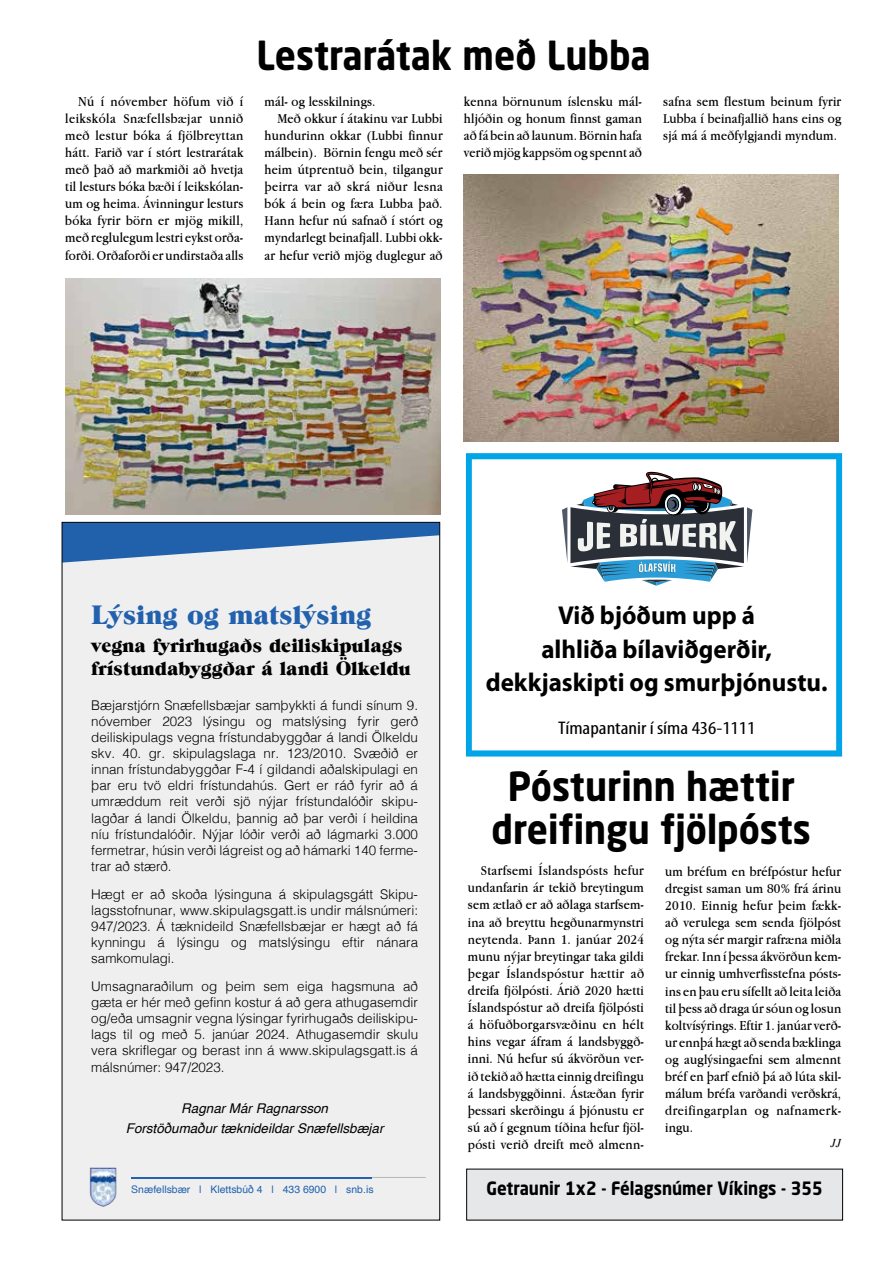
<style>
.page{position:relative;width:893px;height:1263px;background:#fff}
.page>*{position:absolute;margin:0;border:0;box-sizing:border-box;transform-origin:0 0}
.t1{font:700 39.6px/43.2px "Neo Sans W1 G";color:#000;text-align:center;scale:.91 1}
.t2{font:26.85px "Grouch IT Cby BT";color:#2161ad}
.t3{font:700 25.95px/33.6px "Myriad Pro";color:#000;text-align:center}
.t4{font:19.35px/22.4px "Grouch IT Cby BT";color:#000}
.t5{font:condensed 18.3px "Myriad Pro";color:#000;scale:1.17 1}
.t6{font:700 18.15px "Neo Sans W1 G";color:#000;scale:.91 1}
.t7{font:14.25px/17.1px "Apple Garamond";letter-spacing:.01em;color:#000;text-align:justify;scale:1.06 1}
.t8{font:300 13.35px/16px "Helvetica";color:#000;text-align:justify}
.t9{font:italic 13.35px/20.5px "Helvetica";color:#000;text-align:center}
.t10{font:italic 12px "Times";color:#000}
.t11{font:10.35px "Helvetica";color:#2161ad}
</style>
<div class="page">
<img style="left:65px;top:279px;width:375px;height:235px">
<img style="left:464px;top:174px;width:375px;height:268px">
<svg style="left:466px;top:453px;width:376px;height:303px"></svg>
<div style="left:62px;top:530px;width:378px;height:690px;background:#efeff0"></div>
<svg style="left:64px;top:524px;width:374px;height:39px"></svg>
<img style="left:89px;top:1167px;width:28px;height:40px">
<hr style="left:131px;top:1177px;width:241px;height:1px;background:#2363ad">
<hr style="left:372px;top:1177px;width:54px;height:1px;background:#b7b7b7">
<div style="left:467px;top:1169px;width:376px;height:51px;background:#e6e7e8"></div>
<h1 class="t1" style="left:257px;top:33px;width:435px">Lestrarátak með Lubba</h1>
<p class="t7" style="left:65px;top:92px;width:170px;text-indent:13px">Nú í nóvember höfum við í leikskóla Snæfellsbæjar unnið með lestur bóka á fjölbreyttan hátt. Farið var í stórt lestrarátak með það að markmiði að hvetja til lesturs bóka bæði í leikskólan&shy;um og heima. Ávinningur lesturs bóka fyrir börn er mjög mikill, með reglulegum lestri eykst orða&shy;forði. Orðaforði er undirstaða alls</p>
<p class="t7" style="left:265px;top:92px;width:106px">mál- og lesskilnings.</p>
<p class="t7" style="left:277px;top:109px;width:157px">Með okkur í átakinu var Lubbi</p>
<p class="t7" style="left:265px;top:126px;width:170px">hundurinn okkar (Lubbi finnur</p>
<p class="t7" style="left:265px;top:144px;width:169px">málbein). Börnin fengu með sér</p>
<p class="t7" style="left:265px;top:161px;width:169px">heim útprentuð bein, tilgangur</p>
<p class="t7" style="left:265px;top:178px;width:170px">þeirra var að skrá niður lesna</p>
<p class="t7" style="left:265px;top:195px;width:169px">bók á bein og færa Lubba það.</p>
<p class="t7" style="left:265px;top:212px;width:170px">Hann hefur nú safnað í stórt og</p>
<p class="t7" style="left:265px;top:229px;width:169px">myndarlegt beinafjall. Lubbi okk-</p>
<p class="t7" style="left:265px;top:246px;width:169px">ar hefur verið mjög duglegur að</p>
<p class="t7" style="left:464px;top:92px;width:169px">kenna börnunum íslensku mál&shy;hljóðin og honum finnst gaman að fá bein að launum. Börnin hafa verið mjög kappsöm og spennt að</p>
<p class="t7" style="left:663px;top:92px;width:170px">safna sem flestum beinum fyrir Lubba í beinafjallið hans eins og sjá má á meðfylgjandi myndum.</p>
<h2 class="t2" style="left:91px;top:598px;width:281px">Lýsing og matslýsing</h2>
<h3 class="t4" style="left:91px;top:634px;width:321px">vegna fyrirhugaðs deiliskipulags frístundabyggðar á landi Ölkeldu</h3>
<p class="t8" style="left:91px;top:696px;width:328px">Bæjarstjórn Snæfellsbæjar samþykkti á fundi sínum 9. nóvember 2023 lýsingu og matslýsing fyrir gerð deiliskipulags vegna frístundabyggðar á landi Ölkeldu skv. 40. gr. skipulagslaga nr. 123/2010. Svæðið er innan frístundabyggðar F-4 í gildandi aðalskipulagi en þar eru tvö eldri frístundahús. Gert er ráð fyrir að á umræddum reit verði sjö nýjar frístundalóðir skipu&shy;lagðar á landi Ölkeldu, þannig að þar verði í heildina níu frístundalóðir. Nýjar lóðir verði að lágmarki 3.000 fermetrar, húsin verði lágreist og að hámarki 140 ferme&shy;trar að stærð.</p>
<p class="t8" style="left:91px;top:885px;width:328px">Hægt er að skoða lýsinguna á skipulagsgátt Skipu&shy;lagsstofnunar, www.skipulagsgatt.is undir málsnúmeri:<br>947/2023. Á tæknideild Snæfellsbæjar er hægt að fá kynningu á lýsingu og matslýsingu eftir nánara samkomulagi.</p>
<p class="t8" style="left:91px;top:977px;width:328px">Umsagnaraðilum og þeim sem eiga hagsmuna að gæta er hér með gefinn kostur á að gera athugasemdir og/eða umsagnir vegna lýsingar fyrirhugaðs deiliskipu&shy;lags til og með 5. janúar 2024. Athugasemdir skulu vera skriflegar og berast inn á www.skipulagsgatt.is á málsnúmer: 947/2023.</p>
<p class="t9" style="left:126px;top:1098px;width:259px">Ragnar Már Ragnarsson<br>Forstöðumaður tæknideildar Snæfellsbæjar</p>
<p class="t11" style="left:131px;top:1182px;width:244px">Snæfellsbær | Klettsbúð 4 | 433 6900 | snb.is</p>
<h3 class="t3" style="left:486px;top:598px;width:343px">Við bjóðum upp á<br>alhliða bílaviðgerðir, dekkjaskipti og smurþjónustu.</h3>
<p class="t5" style="left:558px;top:717px;width:170px">Tímapantanir í síma 436-1111</p>
<h1 class="t1" style="left:492px;top:764px;width:352px">Pósturinn hættir dreifingu fjölpósts</h1>
<p class="t7" style="left:468px;top:862px;width:168px;text-indent:13px">Starfsemi Íslandspósts hefur undanfarin ár tekið breytingum sem ætlað er að aðlaga starfsem&shy;ina að breyttu hegðunarmynstri neytenda. Þann 1. janúar 2024 munu nýjar breytingar taka gildi þegar Íslandspóstur hættir að dreifa fjölpósti. Árið 2020 hætti Íslandspóstur að dreifa fjölpósti á höfuðborgarsvæðinu en hélt hins vegar áfram á landsbyggð&shy;inni. Nú hefur sú ákvörðun ver&shy;ið tekið að hætta einnig dreifingu á landsbyggðinni. Ástæðan fyrir þessari skerðingu á þjónustu er sú að í gegnum tíðina hefur fjöl&shy;pósti verið dreift með almenn-</p>
<p class="t7" style="left:665px;top:862px;width:168px">um bréfum en bréfpóstur hefur dregist saman um 80% frá árinu 2010. Einnig hefur þeim fækk&shy;að verulega sem senda fjölpóst og nýta sér margir rafræna miðla frekar. Inn í þessa ákvörðun kem&shy;ur einnig umhverfisstefna pósts&shy;ins en þau eru sífellt að leita leiða til þess að draga úr sóun og losun koltvísýrings. Eftir 1. janúar verð&shy;ur ennþá hægt að senda bæklinga og auglýsingaefni sem almennt bréf en þarf efnið þá að lúta skil&shy;málum bréfa varðandi verðskrá, dreifingarplan og nafnamerk&shy;ingu.</p>
<p class="t10" style="left:831px;top:1132px;width:12px">JJ</p>
<p class="t6" style="left:486px;top:1176px;width:371px">Getraunir 1x2 - Félagsnúmer Víkings - 355</p>
</div>
